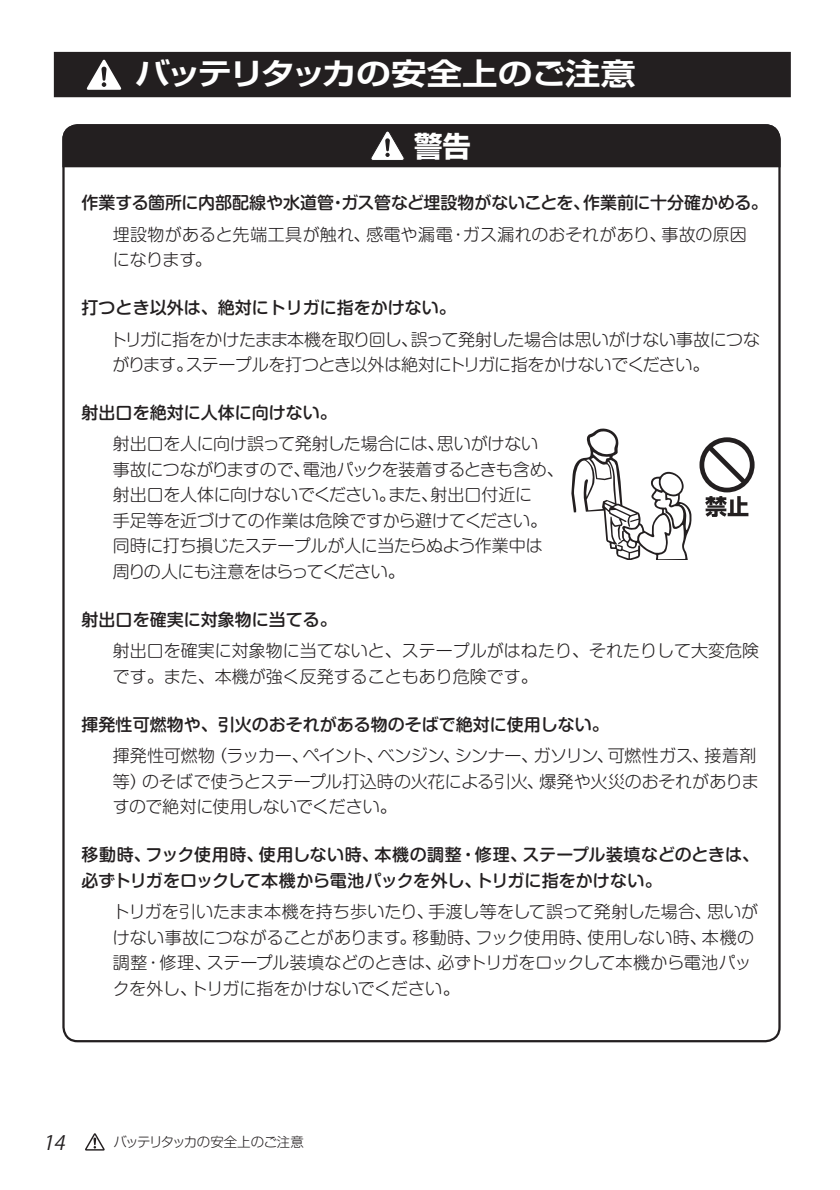
<style>
.page{position:relative;width:840px;height:1190px;background:#fff}
.page>*{position:absolute;margin:0;border:0;box-sizing:border-box;transform-origin:0 0}
.t1{font:30.2px "Shin Go Pro De Bold 90 msp RKSJ H";letter-spacing:-.045em;color:#fff;scale:1.18 1}
.t2{font:28.4px "Shin Go Pro Bold 90 msp RKSJ H";color:#fff}
.t3{font:17px/25.6px "Shin M Go Pro Light 90 msp RKSJ H";letter-spacing:-.01em;color:#231f20}
.t4{font:17px/25.6px "Shin M Go Pro Medium 90 msp RKSJ H";color:#231f20}
.t5{font:17px/25.6px "Shin M Go Pro Light 90 msp RKSJ H";letter-spacing:-.03em;color:#231f20}
.t6{font:17px/25.6px "Shin M Go Pro Light 90 msp RKSJ H";letter-spacing:.01em;color:#231f20}
.t7{font:13.4px "Shin M Go Pro Light 90 msp RKSJ H";letter-spacing:-.03em;color:#231f20}
.s1{font-family:"Koz Go Pro Regular 90 msp RKSJ H";font-style:italic;font-size:19.8px}
</style>
<div class="page">
<div style="left:54px;top:52px;width:737px;height:45px;background:#231f20"></div>
<svg style="left:86px;top:59px;width:36px;height:31px"></svg>
<svg style="left:571px;top:428px;width:184px;height:132px"></svg>
<div style="left:62px;top:124px;width:719px;height:44px;background:#231f20"></div>
<svg style="left:85px;top:1133px;width:20px;height:18px"></svg>
<h1 class="t1" style="left:135px;top:63px;width:426px">バッテリタッカの安全上のご注意</h1>
<h2 class="t2" style="left:414px;top:135px;width:58px">警告</h2>
<p class="t4" style="left:82px;top:193px;width:688px">作業する箇所に内部配線や水道管・ガス管など埋設物がないことを、作業前に十分確かめる。</p>
<p class="t6" style="left:113px;top:224px;width:636px">埋設物があると先端工具が触れ、感電や漏電・ガス漏れのおそれがあり、事故の原因になります。</p>
<p class="t4" style="left:82px;top:297px;width:376px">打つとき以外は、絶対にトリガに指をかけない。</p>
<p class="t5" style="left:110px;top:329px;width:652px">トリガに指をかけたまま本機を取り回し、誤って発射した場合は思いがけない事故につながります。ステープルを打つとき以外は絶対にトリガに指をかけないでください。</p>
<p class="t4" style="left:82px;top:402px;width:257px">射出口を絶対に人体に向けない。</p>
<p class="t3" style="left:113px;top:434px;width:452px">射出口を人に向け誤って発射した場合には、思いがけない<br>事故につながりますので、電池パックを装着するときも含め、射出口を人体に向けないでください。また、射出口付近に<br>手足等を近づけての作業は危険ですから避けてください。同時に打ち損じたステープルが人に当たらぬよう作業中は周りの人にも注意をはらってください。</p>
<p class="t4" style="left:82px;top:609px;width:257px">射出口を確実に対象物に当てる。</p>
<p class="t3" style="left:113px;top:640px;width:648px">射出口を確実に対象物に当てないと、ステープルがはねたり、それたりして大変危険です。また、本機が強く反発することもあり危険です。</p>
<p class="t4" style="left:82px;top:714px;width:529px">揮発性可燃物や、引火のおそれがある物のそばで絶対に使用しない。</p>
<p class="t3" style="left:113px;top:745px;width:647px">揮発性可燃物（ラッカー、ペイント、ベンジン、シンナー、ガソリン、可燃性ガス、接着剤等）のそばで使うとステープル打込時の火花による引火、爆発や火災のおそれがありますので絶対に使用しないでください。</p>
<p class="t4" style="left:82px;top:845px;width:679px">移動時、フック使用時、使用しない時、本機の調整・修理、ステープル装填などのときは、必ずトリガをロックして本機から電池パックを外し、トリガに指をかけない。</p>
<p class="t3" style="left:113px;top:901px;width:647px">トリガを引いたまま本機を持ち歩いたり、手渡し等をして誤って発射した場合、思いがけない事故につながることがあります。移動時、フック使用時、使用しない時、本機の調整・修理、ステープル装填などのときは、必ずトリガをロックして本機から電池パックを外し、トリガに指をかけないでください。</p>
<p class="t7" style="left:43px;top:1137px;width:263px"><span class="s1">14</span> 　　バッテリタッカの安全上のご注意</p>
</div>
